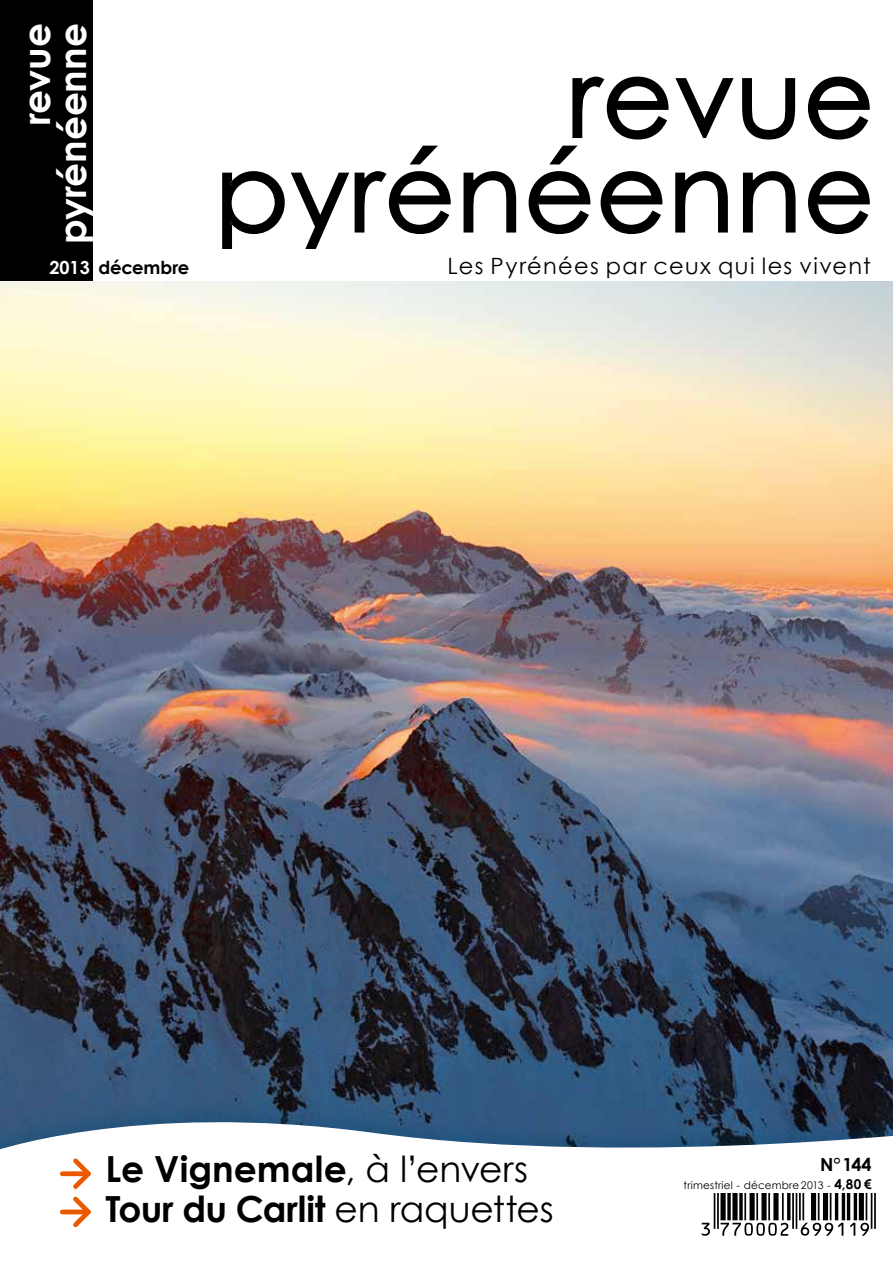
<style>
.page{position:relative;width:893px;height:1263px;background:#fff}
.page>*{position:absolute;margin:0;border:0;box-sizing:border-box;transform-origin:0 0}
.t1{font:700 37.5px/36px "Century Gothic";letter-spacing:-.005em;color:#fff;text-align:right}
.t2{font:700 36px "Century Gothic";color:#000}
.t3{font:22.5px "Century Gothic";letter-spacing:.06em;color:#000}
.t4{font:700 18px "Century Gothic";letter-spacing:-.01em;color:#000}
.t5{font:10.5px "Century Gothic";letter-spacing:.015em;color:#000}
.s1{color:#fff}
.s2{font-weight:400}
.s3{font-weight:700;font-size:13.5px}
</style>
<div class="page">
<img style="left:1px;top:281px;width:892px;height:819px">
<svg style="left:0;top:1100px;width:893px;height:135px"></svg>
<svg style="left:702px;top:1193px;width:174px;height:43px"></svg>
<div style="left:632px;top:1154px;width:261px;height:39px;background:#fff"></div>
<div style="left:0;top:0;width:93px;height:281px;background:#000"></div>
<svg style="left:675px;top:78px;width:59px;height:60px"></svg>
<svg style="left:742px;top:78px;width:53px;height:62px"></svg>
<svg style="left:222px;top:171px;width:63px;height:77px"></svg>
<svg style="left:291px;top:173px;width:58px;height:75px"></svg>
<svg style="left:464px;top:171px;width:52px;height:62px"></svg>
<svg style="left:675px;top:171px;width:53px;height:62px"></svg>
<svg style="left:743px;top:171px;width:53px;height:62px"></svg>
<svg style="left:410px;top:146px;width:28px;height:18px"></svg>
<svg style="left:355px;top:171px;width:96px;height:63px"></svg>
<svg style="left:529px;top:171px;width:61px;height:63px"></svg>
<svg style="left:549px;top:146px;width:29px;height:18px"></svg>
<svg style="left:601px;top:171px;width:61px;height:63px"></svg>
<svg style="left:808px;top:171px;width:62px;height:63px"></svg>
<svg style="left:572px;top:77px;width:97px;height:63px"></svg>
<svg style="left:808px;top:77px;width:62px;height:63px"></svg>
<div style="left:62px;top:1171px;width:25px;height:5px;background:#ea5901"></div>
<svg style="left:69px;top:1154px;width:26px;height:77px"></svg>
<div style="left:62px;top:1209px;width:25px;height:5px;background:#ea5901"></div>
<p class="t1" style="left:17px;top:244px;width:222px;rotate:-90deg">revue pyrénéenne</p>
<p class="t4" style="left:49px;top:254px;width:141px"><span class="s1">2013</span> décembre</p>
<p class="t3" style="left:447px;top:250px;width:425px">Les Pyrénées par ceux qui les vivent</p>
<p class="t2" style="left:105px;top:1141px;width:424px">Le Vignemale<span class="s2">, à l’envers</span></p>
<p class="t2" style="left:105px;top:1181px;width:450px">Tour du Carlit <span class="s2">en raquettes</span></p>
<p class="t4" style="left:820px;top:1151px;width:53px">N°144</p>
<p class="t5" style="left:684px;top:1178px;width:190px">trimestriel - décembre 2013 - <span class="s3">4,80 €</span></p>
</div>
